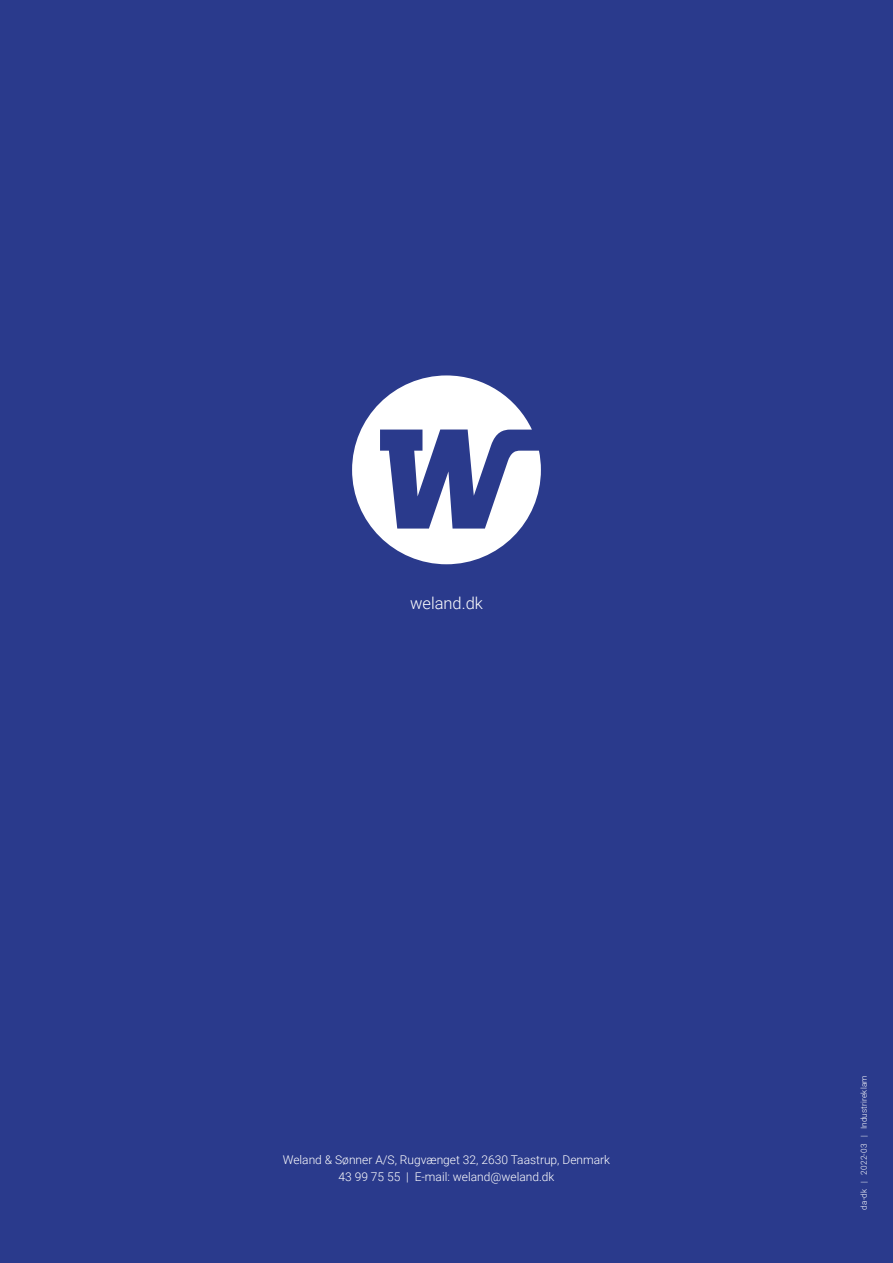
<style>
.page{position:relative;width:893px;height:1263px;background:#2a3a8c}
.page>*{position:absolute;margin:0;border:0;box-sizing:border-box;transform-origin:0 0}
.t1{font:300 16.5px "Roboto";color:#fff}
.t2{font:300 12px/16.5px "Roboto";color:#fff;text-align:center}
.t3{font:300 8.25px "Roboto";letter-spacing:.02em;color:#fff}
</style>
<div class="page">
<svg style="left:352px;top:375px;width:189px;height:189px"></svg>
<h1 class="t1" style="left:410px;top:591px;width:74px">weland.dk</h1>
<p class="t2" style="left:283px;top:1151px;width:329px">Weland &amp; Sønner A/S, Rugvænget 32, 2630 Taastrup, Denmark<br>43 99 75 55 | E-mail: weland@weland.dk</p>
<p class="t3" style="left:858px;top:1210px;width:136px;rotate:-90deg">da-dk | 2022-03 | Industrireklam</p>
</div>
